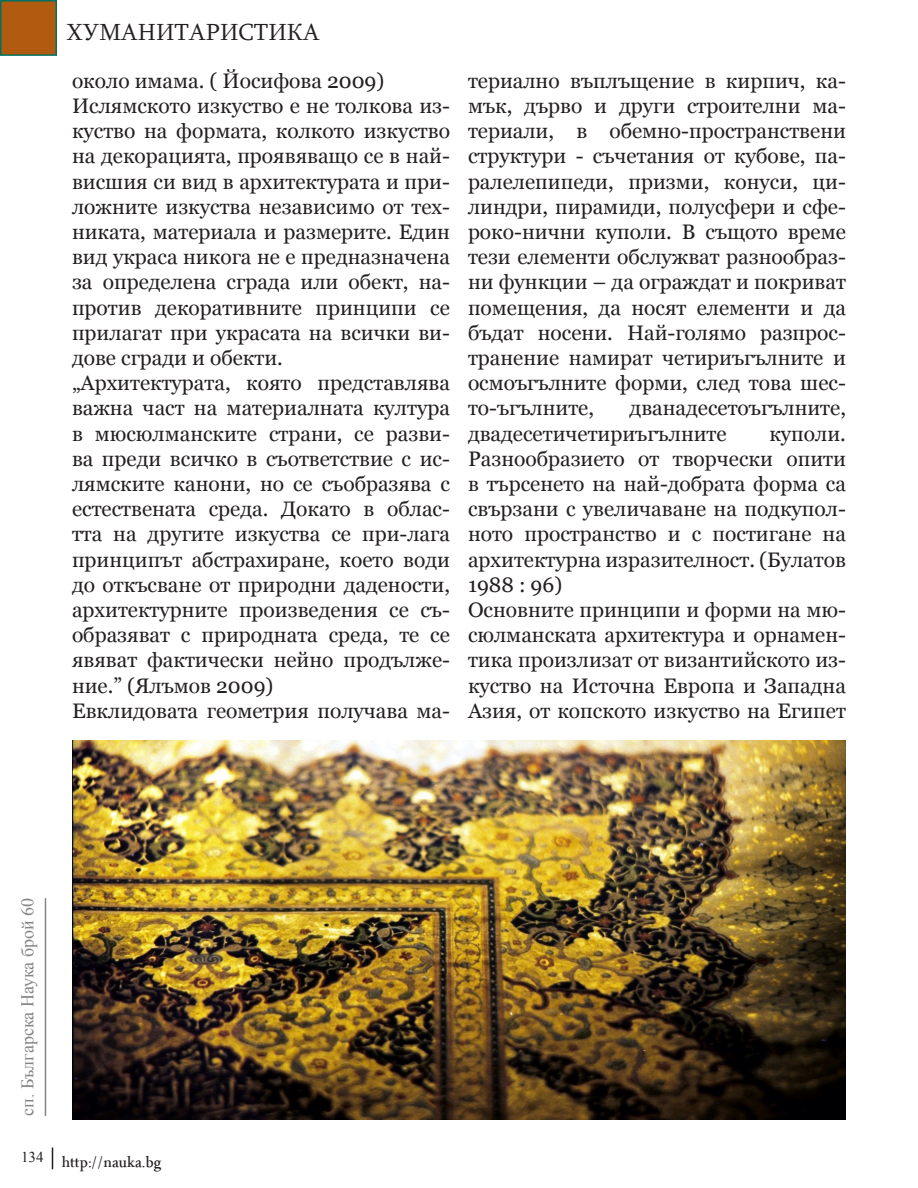
<style>
.page{position:relative;width:918px;height:1188px;background:#fff}
.page>*{position:absolute;margin:0;border:0;box-sizing:border-box;transform-origin:0 0}
.t1{font:23.85px "Sylfaen";color:#231f20}
.t2{font:22.5px "Microsoft Uighur";color:#231f20}
.t3{font:21px/25.2px "Georgia";color:#231f20;text-align:justify}
.t4{font:18px "Times New Roman";color:#6b6b6e}
.t5{font:15px "Times New Roman";color:#231f20}
</style>
<div class="page">
<svg style="left:52px;top:1148px;width:1px;height:21px"></svg>
<hr style="left:45px;top:898px;width:1px;height:218px;background:#6b6b6e">
<img style="left:72px;top:740px;width:774px;height:379px">
<div style="left:1px;top:1px;width:55px;height:54px;background:#b15b10"></div>
<div style="left:0;top:0;width:57px;height:56px;border:2px solid #007161"></div>
<p class="t1" style="left:67px;top:16px;width:255px">ХУМАНИТАРИСТИКА</p>
<p class="t3" style="left:72px;top:68px;width:314px">около имама. ( Йосифова 2009)</p>
<p class="t3" style="left:72px;top:94px;width:379px">Ислямското изкуство е не толкова из&shy;куство на формата, колкото изкуство на декорацията, проявяващо се в най&shy;висшия си вид в архитектурата и при&shy;ложните изкуства независимо от тех&shy;никата, материала и размерите. Един вид украса никога не е предназначена за определена сграда или обект, на&shy;против декоративните принципи се прилагат при украсата на всички ви&shy;дове сгради и обекти.</p>
<p class="t3" style="left:72px;top:371px;width:380px">„Архитектурата, която представлява важна част на материалната култура в мюсюлманските страни, се разви&shy;ва преди всичко в съответствие с ис&shy;лямските канони, но се съобразява с естествената среда. Докато в облас&shy;тта на другите изкуства се при-лага принципът абстрахиране, което води до откъсване от природни дадености, архитектурните произведения се съ&shy;образяват с природната среда, те се явяват фактически нейно продълже&shy;ние.” (Ялъмов 2009)</p>
<p class="t3" style="left:72px;top:698px;width:379px">Евклидовата геометрия получава ма-</p>
<p class="t3" style="left:468px;top:68px;width:380px">териално въплъщение в кирпич, ка&shy;мък, дърво и други строителни ма&shy;териали, в обемно-пространствени структури - съчетания от кубове, па&shy;ралелепипеди, призми, конуси, ци&shy;линдри, пирамиди, полусфери и сфе&shy;роко-нични куполи. В същото време тези елементи обслужват разнообраз&shy;ни функции – да ограждат и покриват помещения, да носят елементи и да бъдат носени. Най-голямо разпрос&shy;транение намират четириъгълните и осмоъгълните форми, след това шес&shy;то-ъгълните,</p>
<p class="t3" style="left:468px;top:396px;width:380px;text-indent:162px">дванадесетоъгълните, двадесетичетириъгълните</p>
<p class="t3" style="left:468px;top:421px;width:379px;text-indent:301px">куполи.<br>Разнообразието от творчески опити в търсенето на най-добрата форма са свързани с увеличаване на подкупол&shy;ното пространство и с постигане на архитектурна изразителност. (Булатов 1988 : 96)</p>
<p class="t3" style="left:468px;top:598px;width:380px">Основните принципи и форми на мю&shy;сюлманската архитектура и орнамен&shy;тика произлизат от византийското из&shy;куство на Источна Европа и Западна Азия, от копското изкуство на Египет</p>
<p class="t4" style="left:15px;top:1116px;width:219px;rotate:-90deg">сп. Българска Наука брой 60</p>
<p class="t5" style="left:21px;top:1147px;width:24px">134</p>
<p class="t2" style="left:62px;top:1146px;width:101px">http://nauka.bg</p>
</div>
